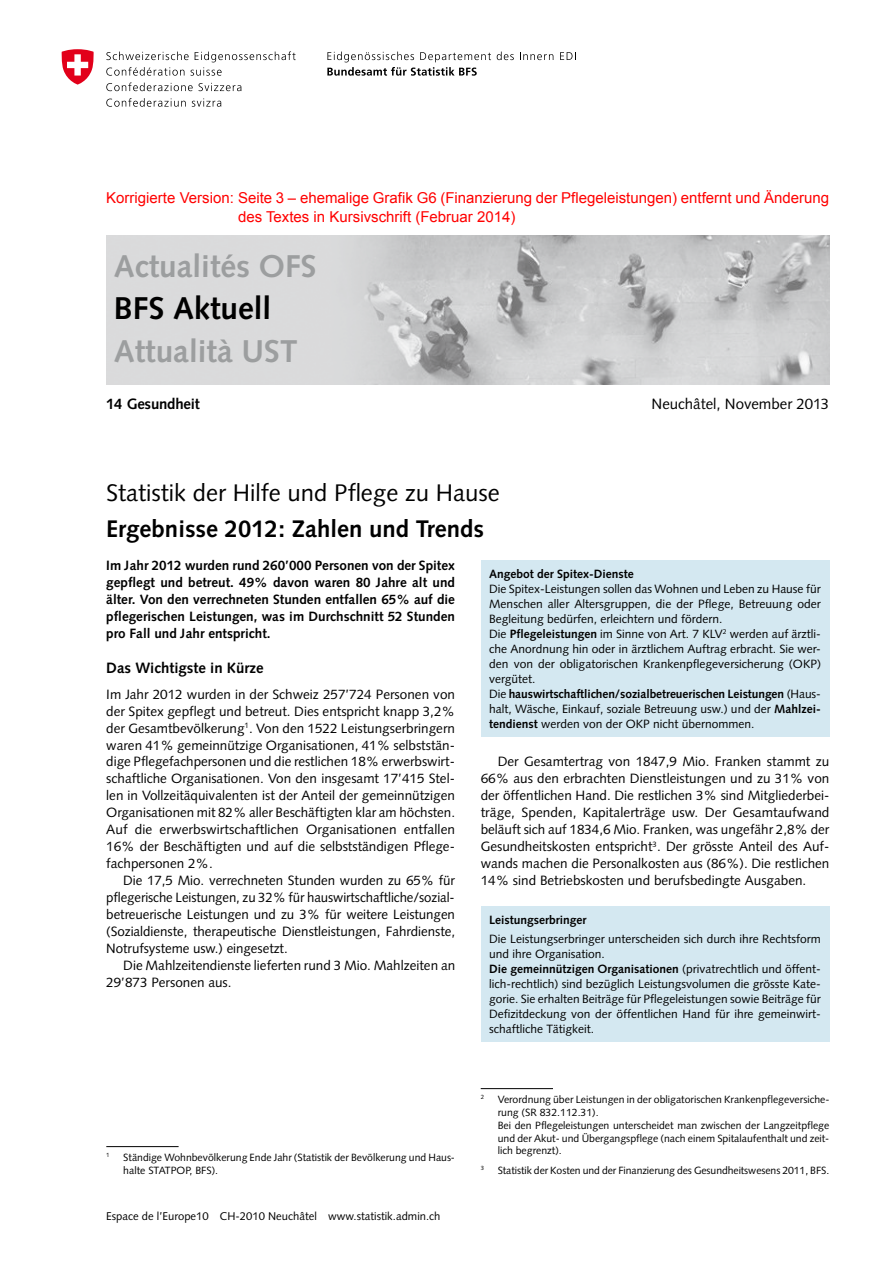
<style>
.page{position:relative;width:893px;height:1263px;background:#fff}
.page>*{position:absolute;margin:0;border:0;box-sizing:border-box;transform-origin:0 0}
.t1{font:700 31.5px "Syntax LT Std";color:#9c9e9f}
.t2{font:700 31.5px "Syntax LT Std";color:#000}
.Titelseite_Unterti{font:24px "Syntax LT Std";color:#000}
.Titelseite_Unterti-2{font:700 24px "Syntax LT Std";color:#000}
.Titelseite_Datum_S{font:15px/19.5px "Arial";color:#f00}
.Titelseite_Datum_S-2{font:15px "Syntax LT Std";color:#000}
.Untertitel_Grunds{font:700 15px "Syntax LT Std";color:#000}
.Titelseite_Datum_S-3{font:700 15px "Syntax LT Std";letter-spacing:-.015em;color:#000}
.Grundtext_DE{font:13.5px/17px "Syntax LT Std";color:#000;text-align:justify}
.Grundtext_nach_Titel{font:13.5px/17px "Syntax LT Std";color:#000;text-align:justify}
.Grundtext_nach_Titel-2{font:700 13.5px/17px "Syntax LT Std";color:#000;text-align:justify}
.Grundtext_Kasten_D{font:12px/15px "Syntax LT Std";color:#000;text-align:justify}
.Grundtext_Kasten_D-2{font:700 12px "Syntax LT Std";color:#000}
.t3{font:11.25px "Syntax LT Std";color:#000}
.Fussnote_DE{font:10.5px/12.9px "Syntax LT Std";color:#000}
.Fussnote_DE-2{font:6.15px "Syntax LT Std";color:#000}
.s1{font-weight:700}
</style>
<div class="page">
<img style="left:106px;top:235px;width:723px;height:149px">
<svg style="left:497px;top:52px;width:17px;height:8px"></svg>
<svg style="left:520px;top:52px;width:33px;height:8px"></svg>
<svg style="left:560px;top:52px;width:16px;height:8px"></svg>
<svg style="left:327px;top:52px;width:164px;height:24px"></svg>
<svg style="left:106px;top:51px;width:190px;height:25px"></svg>
<svg style="left:106px;top:82px;width:87px;height:9px"></svg>
<svg style="left:199px;top:83px;width:42px;height:8px"></svg>
<svg style="left:106px;top:98px;width:80px;height:9px"></svg>
<svg style="left:192px;top:98px;width:29px;height:9px"></svg>
<svg style="left:61px;top:49px;width:33px;height:36px"></svg>
<hr style="left:106px;top:1146px;width:73px;height:1px;background:#000">
<div style="left:481px;top:560px;width:348px;height:176px;background:#d4e8f1"></div>
<div style="left:481px;top:906px;width:348px;height:135px;background:#d4e8f1"></div>
<hr style="left:481px;top:1088px;width:72px;height:1px;background:#000">
<p class="Titelseite_Datum_S" style="left:238px;top:188px;width:593px;text-indent:-132px">Korrigierte Version: Seite 3 – ehemalige Grafik G6 (Finanzierung der Pflegeleistungen) entfernt und Änderung des Textes in Kursivschrift (Februar 2014)</p>
<h1 class="t1" style="left:114px;top:248px;width:204px">Actualités OFS</h1>
<h1 class="t2" style="left:114px;top:290px;width:159px">BFS Aktuell</h1>
<h1 class="t1" style="left:114px;top:333px;width:185px">Attualità UST</h1>
<p class="Titelseite_Datum_S-3" style="left:106px;top:395px;width:95px">14 Gesundheit</p>
<p class="Titelseite_Datum_S-2" style="left:652px;top:395px;width:179px">Neuchâtel, November 2013</p>
<p class="Titelseite_Unterti" style="left:106px;top:478px;width:395px">Statistik der Hilfe und Pflege zu Hause</p>
<p class="Titelseite_Unterti-2" style="left:106px;top:515px;width:379px">Ergebnisse 2012: Zahlen und Trends</p>
<p class="Grundtext_nach_Titel-2" style="left:106px;top:557px;width:350px">Im Jahr 2012 wurden rund 260’000 Personen von der Spitex gepflegt und betreut. 49% davon waren 80 Jahre alt und älter. Von den verrechneten Stunden entfallen 65% auf die pflegerischen Leistungen, was im Durchschnitt 52 Stunden pro Fall und Jahr entspricht.</p>
<p class="Untertitel_Grunds" style="left:106px;top:659px;width:159px">Das Wichtigste in Kürze</p>
<p class="Grundtext_nach_Titel" style="left:106px;top:685px;width:350px">Im Jahr 2012 wurden in der Schweiz 257’724 Personen von der Spitex gepflegt und betreut. Dies entspricht knapp 3,2% der Gesamtbevölkerung<sup>1</sup>. Von den 1522 Leistungserbringern waren 41% gemeinnützige Organisationen, 41% selbststän&shy;dige Pflegefachpersonen und die restlichen 18% erwerbswirt&shy;schaftliche Organisationen. Von den insgesamt 17’415 Stel&shy;len in Vollzeitäquivalenten ist der Anteil der gemeinnützigen Organisationen mit 82% aller Beschäftigten klar am höchsten.<br>Auf die erwerbswirtschaftlichen Organisationen entfallen 16% der Beschäftigten und auf die selbstständigen Pflege&shy;fachpersonen 2%.</p>
<p class="Grundtext_DE" style="left:106px;top:872px;width:350px;text-indent:17px">Die 17,5 Mio. verrechneten Stunden wurden zu 65% für pflegerische Leistungen, zu 32% für hauswirtschaftliche/sozial&shy;betreuerische Leistungen und zu 3% für weitere Leistungen (Sozialdienste, therapeutische Dienstleistungen, Fahrdienste, Notrufsysteme usw.) eingesetzt.</p>
<p class="Grundtext_DE" style="left:106px;top:957px;width:350px;text-indent:17px">Die Mahlzeitendienste lieferten rund 3 Mio. Mahlzeiten an<br>29’873 Personen aus.</p>
<p class="Fussnote_DE-2" style="left:106px;top:1151px;width:5px">1</p>
<p class="Fussnote_DE" style="left:123px;top:1151px;width:333px">Ständige Wohnbevölkerung Ende Jahr (Statistik der Bevölkerung und Haus&shy;halte STATPOP, BFS).</p>
<p class="t3" style="left:106px;top:1209px;width:336px">Espace de l’Europe10 CH-2010 Neuchâtel www.statistik.admin.ch</p>
<p class="Grundtext_Kasten_D-2" style="left:489px;top:567px;width:146px">Angebot der Spitex-Dienste</p>
<p class="Grundtext_Kasten_D" style="left:489px;top:581px;width:333px">Die Spitex-Leistungen sollen das Wohnen und Leben zu Hause für Menschen aller Altersgruppen, die der Pflege, Betreuung oder Begleitung bedürfen, erleichtern und fördern.</p>
<p class="Grundtext_Kasten_D" style="left:489px;top:626px;width:333px">Die <span class="s1">Pflegeleistungen</span> im Sinne von Art. 7 KLV<sup>2</sup> werden auf ärztli&shy;che Anordnung hin oder in ärztlichem Auftrag erbracht. Sie wer&shy;den von der obligatorischen Krankenpflegeversicherung (OKP) vergütet.</p>
<p class="Grundtext_Kasten_D" style="left:489px;top:686px;width:333px">Die <span class="s1">hauswirtschaftlichen/sozialbetreuerischen Leistungen</span> (Haus&shy;halt, Wäsche, Einkauf, soziale Betreuung usw.) und der <span class="s1">Mahlzei&shy;tendienst</span> werden von der OKP nicht übernommen.</p>
<p class="Grundtext_DE" style="left:481px;top:753px;width:350px;text-indent:17px">Der Gesamtertrag von 1847,9 Mio. Franken stammt zu 66% aus den erbrachten Dienstleistungen und zu 31% von der öffentlichen Hand. Die restlichen 3% sind Mitgliederbei&shy;träge, Spenden, Kapitalerträge usw. Der Gesamtaufwand beläuft sich auf 1834,6 Mio. Franken, was ungefähr 2,8% der Gesundheitskosten entspricht<sup>3</sup>. Der grösste Anteil des Auf&shy;wands machen die Personalkosten aus (86%). Die restlichen 14% sind Betriebskosten und berufsbedingte Ausgaben.</p>
<p class="Grundtext_Kasten_D-2" style="left:489px;top:913px;width:99px">Leistungserbringer</p>
<p class="Grundtext_Kasten_D" style="left:489px;top:931px;width:333px">Die Leistungserbringer unterscheiden sich durch ihre Rechtsform und ihre Organisation.</p>
<p class="Grundtext_Kasten_D" style="left:489px;top:961px;width:333px"><span class="s1">Die gemeinnützigen Organisationen</span> (privatrechtlich und öffent&shy;lich-rechtlich) sind bezüglich Leistungsvolumen die grösste Kate&shy;gorie. Sie erhalten Beiträge für Pflegeleistungen sowie Beiträge für Defizitdeckung von der öffentlichen Hand für ihre gemeinwirt&shy;schaftliche Tätigkeit.</p>
<p class="Fussnote_DE-2" style="left:481px;top:1093px;width:5px">2</p>
<p class="Fussnote_DE" style="left:498px;top:1093px;width:333px">Verordnung über Leistungen in der obligatorischen Krankenpflegeversiche&shy;rung (SR 832.112.31).</p>
<p class="Fussnote_DE" style="left:498px;top:1118px;width:333px;text-align:justify">Bei den Pflegeleistungen unterscheidet man zwischen der Langzeitpflege und der Akut- und Übergangspflege (nach einem Spitalaufenthalt und zeit&shy;lich begrenzt).</p>
<p class="Fussnote_DE-2" style="left:481px;top:1164px;width:5px">3</p>
<p class="Fussnote_DE" style="left:498px;top:1163px;width:333px">Statistik der Kosten und der Finanzierung des Gesundheitswesens 2011, BFS.</p>
</div>
